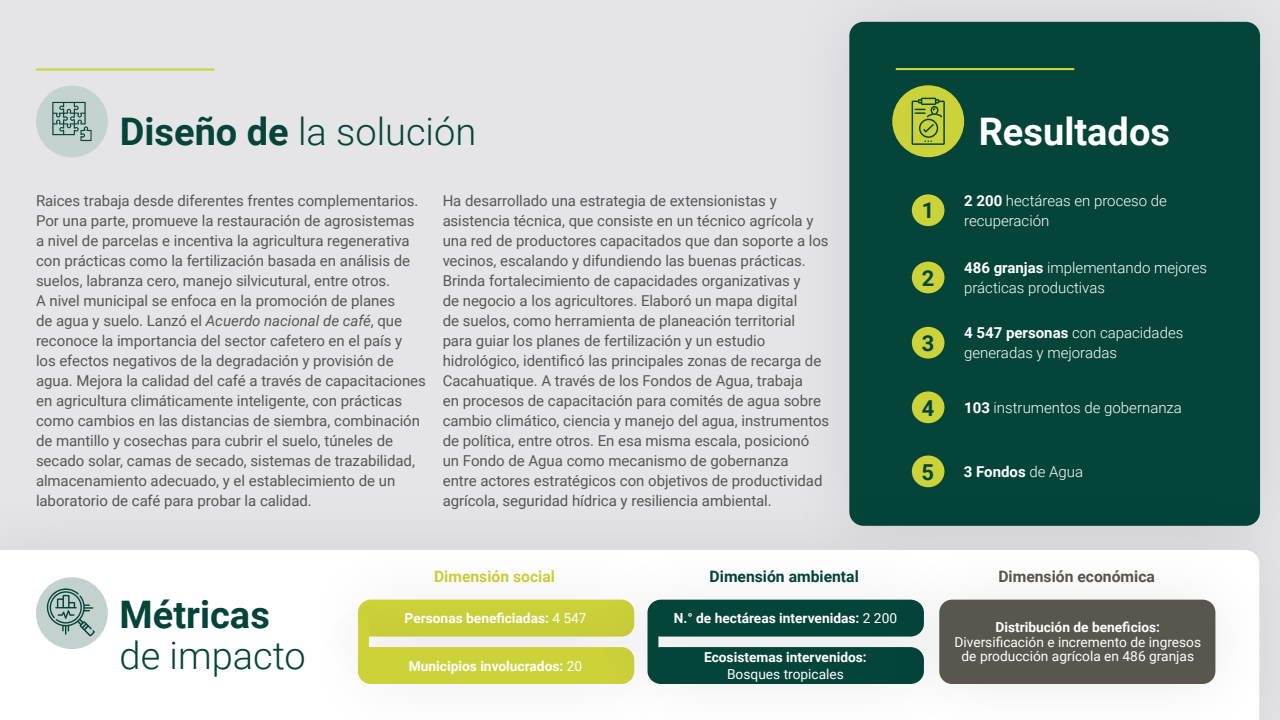
<style>
.page{position:relative;width:1280px;height:720px;background:#e5e4e7}
.page>*{position:absolute;margin:0;border:0;box-sizing:border-box;transform-origin:0 0}
.t1{font:300 38px "Roboto";color:#054439}
.t2{font:700 38px "Roboto";color:#fff}
.t3{font:700 38px "Roboto";color:#054439}
.t4{font:700 22px "Roboto";color:#054439}
.t5{font:700 15.7px "Roboto";color:#054439}
.t6{font:700 15.7px "Roboto";color:#595650}
.t7{font:700 15.7px "Roboto";color:#ccd23a}
.t8{font:15px/20px "Roboto";letter-spacing:-.005em;color:#575756}
.t9{font:300 15px/20px "Roboto";color:#fff}
.t10{font:700 15px "Roboto";color:#fff}
.t11{font:700 13.7px "Roboto";color:#fff}
.t12{font:13.7px/14.5px "Roboto";color:#fff;text-align:center}
.s1{font-weight:700}
.s2{font-style:italic}
.s3{font-weight:300}
.s4{font-weight:400}
</style>
<div class="page">
<hr style="left:36px;top:68px;width:179px;height:3px;background:#ccd23a">
<div style="left:0;top:39px;width:152px;height:162px;background:#000;opacity:.09"></div>
<svg style="left:52px;top:102px;width:40px;height:39px;background:#90aba6"></svg>
<div style="left:779px;top:0;width:501px;height:596px;background:#e0dfe2"></div>
<div style="left:849px;top:22px;width:411px;height:504px;background:#054439;border-radius:14px"></div>
<hr style="left:896px;top:68px;width:178px;height:2px;background:#ccd23a">
<div style="left:912px;top:194px;width:32px;height:32px;background:#ccd23a;border-radius:50%"></div>
<div style="left:912px;top:262px;width:32px;height:31px;background:#ccd23a;border-radius:50%"></div>
<div style="left:912px;top:327px;width:32px;height:32px;background:#ccd23a;border-radius:50%"></div>
<div style="left:848px;top:35px;width:161px;height:172px;background:#000;opacity:.09"></div>
<svg style="left:912px;top:98px;width:33px;height:47px;background:#93a939"></svg>
<div style="left:912px;top:456px;width:32px;height:31px;background:#ccd23a;border-radius:50%"></div>
<div style="left:912px;top:391px;width:32px;height:32px;background:#ccd23a;border-radius:50%"></div>
<div style="left:0;top:480px;width:1280px;height:240px;background:#000;opacity:.09"></div>
<div style="left:0;top:550px;width:297px;height:170px;background:#fff"></div>
<div style="left:0;top:526px;width:154px;height:169px;background:#000;opacity:.09"></div>
<svg style="left:47px;top:588px;width:48px;height:48px;background:#94aea9"></svg>
<div style="left:297px;top:536px;width:397px;height:164px;background:#000;opacity:.09"></div>
<div style="left:297px;top:584px;width:397px;height:136px;background:#000;opacity:.09"></div>
<div style="left:358px;top:647px;width:276px;height:37px;background:#ccd23a;border-radius:13px"></div>
<div style="left:290px;top:555px;width:147px;height:165px;background:#000;opacity:.09"></div>
<div style="left:358px;top:616px;width:11px;height:54px;background:#ccd23a;border-radius:5px"></div>
<div style="left:584px;top:536px;width:401px;height:184px;background:#000;opacity:.09"></div>
<svg style="left:648px;top:600px;width:228px;height:84px;background:#22594f"></svg>
<div style="left:876px;top:536px;width:402px;height:184px;background:#000;opacity:.09"></div>
<div style="left:939px;top:600px;width:276px;height:84px;background:#595650;border-radius:13px"></div>
<h1 class="t1" style="left:120px;top:105px;width:358px"><span class="s1">Diseño de</span> la solución</h1>
<p class="t8" style="left:36px;top:190px;width:391px">Raices trabaja desde diferentes frentes complementarios.<br>Por una parte, promueve la restauración de agrosistemas a nivel de parcelas e incentiva la agricultura regenerativa con prácticas como la fertilización basada en análisis de suelos, labranza cero, manejo silvicutural, entre otros.<br>A nivel municipal se enfoca en la promoción de planes<br>de agua y suelo. Lanzó el <span class="s2">Acuerdo nacional de café</span>, que reconoce la importancia del sector cafetero en el país y<br>los efectos negativos de la degradación y provisión de agua. Mejora la calidad del café a través de capacitaciones en agricultura climáticamente inteligente, con prácticas como cambios en las distancias de siembra, combinación de mantillo y cosechas para cubrir el suelo, túneles de secado solar, camas de secado, sistemas de trazabilidad, almacenamiento adecuado, y el establecimiento de un laboratorio de café para probar la calidad.</p>
<p class="t8" style="left:443px;top:190px;width:388px">Ha desarrollado una estrategia de extensionistas y asistencia técnica, que consiste en un técnico agrícola y una red de productores capacitados que dan soporte a los vecinos, escalando y difundiendo las buenas prácticas.<br>Brinda fortalecimiento de capacidades organizativas y<br>de negocio a los agricultores. Elaboró un mapa digital<br>de suelos, como herramienta de planeación territorial<br>para guiar los planes de fertilización y un estudio hidrológico, identificó las principales zonas de recarga de Cacahuatique. A través de los Fondos de Agua, trabaja<br>en procesos de capacitación para comités de agua sobre cambio climático, ciencia y manejo del agua, instrumentos de política, entre otros. En esa misma escala, posicionó un Fondo de Agua como mecanismo de gobernanza<br>entre actores estratégicos con objetivos de productividad agrícola, seguridad hídrica y resiliencia ambiental.</p>
<h2 class="t4" style="left:922px;top:195px;width:14px">1</h2>
<h1 class="t2" style="left:979px;top:105px;width:193px">Resultados</h1>
<p class="t9" style="left:964px;top:190px;width:204px"><span class="s1">2 200</span> hectáreas en proceso de recuperación</p>
<h2 class="t4" style="left:922px;top:263px;width:14px">2</h2>
<p class="t9" style="left:964px;top:257px;width:245px"><span class="s1">486 granjas</span> implementando mejores prácticas productivas</p>
<h2 class="t4" style="left:922px;top:328px;width:14px">3</h2>
<p class="t9" style="left:964px;top:322px;width:221px"><span class="s1">4 547 personas</span> con capacidades generadas y mejoradas</p>
<h2 class="t4" style="left:922px;top:392px;width:14px">4</h2>
<p class="t9" style="left:964px;top:397px;width:219px"><span class="s1">103</span> instrumentos de gobernanza</p>
<h2 class="t4" style="left:922px;top:456px;width:14px">5</h2>
<p class="t10" style="left:964px;top:461px;width:121px">3 Fondos <span class="s3">de Agua</span></p>
<h1 class="t3" style="left:120px;top:588px;width:152px">Métricas</h1>
<h1 class="t1" style="left:120px;top:629px;width:188px">de impacto</h1>
<p class="t7" style="left:434px;top:566px;width:122px">Dimensión social</p>
<p class="t5" style="left:710px;top:566px;width:151px">Dimensión ambiental</p>
<p class="t6" style="left:998px;top:566px;width:158px">Dimensión económica</p>
<p class="t11" style="left:405px;top:609px;width:184px">Personas beneficiadas: <span class="s4">4 547</span></p>
<p class="t11" style="left:409px;top:656px;width:175px">Municipios involucrados: <span class="s4">20</span></p>
<p class="t11" style="left:674px;top:609px;width:225px">N.° de hectáreas intervenidas: <span class="s4">2 200</span></p>
<p class="t11" style="left:704px;top:648px;width:164px">Ecosistemas intervenidos:</p>
<p class="t12" style="left:727px;top:666px;width:118px">Bosques tropicales</p>
<p class="t11" style="left:995px;top:618px;width:166px">Distribución de beneficios:</p>
<p class="t12" style="left:954px;top:634px;width:248px">Diversificación e incremento de ingresos de producción agrícola en 486 granjas</p>
</div>
